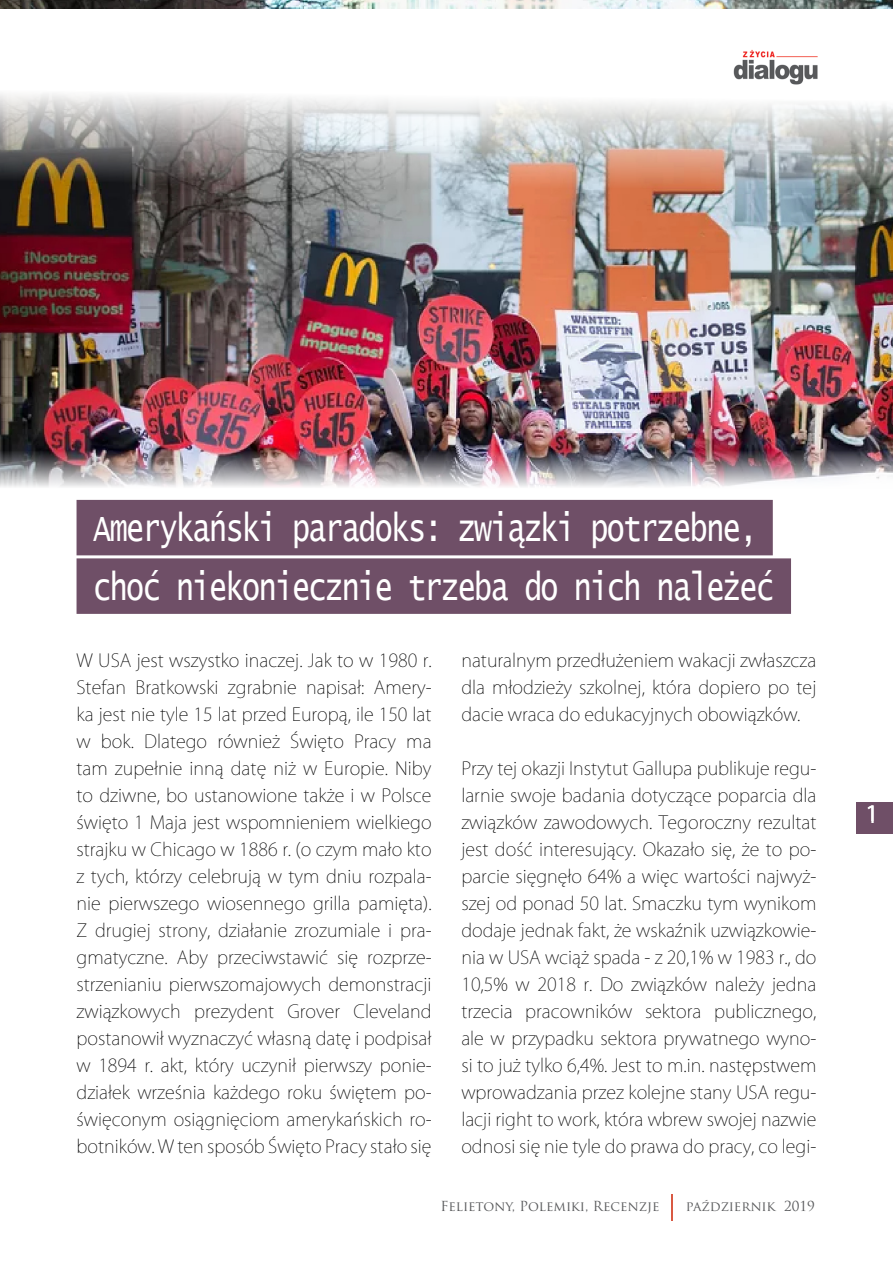
<style>
.page{position:relative;width:893px;height:1263px;background:#fff}
.page>*{position:absolute;margin:0;border:0;box-sizing:border-box;transform-origin:0 0}
.t1{font:38.4px/58.5px "Lucida Console";letter-spacing:-.05em;color:#fff;scale:.78 1}
.t2{font:27px "Myriad Pro";color:#fff}
.t3{font:200 18px/27px "Koz Go Pr 6 N";color:#000;text-align:justify}
.t4{font:13.5px "Trajan Pro";color:#58595b}
.s1{font-size:24px}
</style>
<div class="page">
<svg style="left:672px;top:1194px;width:1px;height:27px"></svg>
<div style="left:857px;top:801px;width:36px;height:32px;background:#6f4f67"></div>
<img style="left:0;top:0;width:893px;height:440px">
<svg style="left:0;top:9px;width:893px;height:179px"></svg>
<img style="left:0;top:440px;width:893px;height:121px">
<div style="left:77px;top:500px;width:696px;height:55px;background:#6f4f67"></div>
<div style="left:77px;top:558px;width:714px;height:56px;background:#6f4f67"></div>
<img style="left:730px;top:47px;width:91px;height:39px">
<h1 class="t1" style="left:93px;top:501px;width:875px">Amerykański paradoks: związki potrzebne, choć niekoniecznie trzeba do nich należeć</h1>
<p class="t3" style="left:77px;top:647px;width:357px">W USA jest wszystko inaczej. Jak to w 1980 r.<br>Stefan Bratkowski zgrabnie napisał: Amery&shy;ka jest nie tyle 15 lat przed Europą, ile 150 lat w bok. Dlatego również Święto Pracy ma tam zupełnie inną datę niż w Europie. Niby to dziwne, bo ustanowione także i w Polsce święto 1 Maja jest wspomnieniem wielkiego strajku w Chicago w 1886 r. (o czym mało kto z tych, którzy celebrują w tym dniu rozpala&shy;nie pierwszego wiosennego grilla pamięta).<br>Z drugiej strony, działanie zrozumiale i pra&shy;gmatyczne. Aby przeciwstawić się rozprze&shy;strzenianiu pierwszomajowych demonstracji związkowych prezydent Grover Cleveland postanowił wyznaczyć własną datę i podpisał w 1894 r. akt, który uczynił pierwszy ponie&shy;działek września każdego roku świętem po&shy;święconym osiągnięciom amerykańskich ro&shy;botników. W ten sposób Święto Pracy stało się</p>
<p class="t3" style="left:461px;top:647px;width:357px">naturalnym przedłużeniem wakacji zwłaszcza dla młodzieży szkolnej, która dopiero po tej dacie wraca do edukacyjnych obowiązków.</p>
<p class="t3" style="left:461px;top:755px;width:357px">Przy tej okazji Instytut Gallupa publikuje regu&shy;larnie swoje badania dotyczące poparcia dla związków zawodowych. Tegoroczny rezultat jest dość interesujący. Okazało się, że to po&shy;parcie sięgnęło 64% a więc wartości najwyż&shy;szej od ponad 50 lat. Smaczku tym wynikom dodaje jednak fakt, że wskaźnik uzwiązkowie&shy;nia w USA wciąż spada - z 20,1% w 1983 r., do 10,5% w 2018 r. Do związków należy jedna trzecia pracowników sektora publicznego, ale w przypadku sektora prywatnego wyno&shy;si to już tylko 6,4%. Jest to m.in. następstwem wprowadzania przez kolejne stany USA regu&shy;lacji right to work, która wbrew swojej nazwie odnosi się nie tyle do prawa do pracy, co legi-</p>
<p class="t4" style="left:441px;top:1198px;width:220px">Felietony, Polemiki, Recenzje</p>
<p class="t4" style="left:686px;top:1198px;width:131px">październik 2019</p>
<h2 class="t2" style="left:865px;top:797px;width:15px">1<span class="s1">1</span></h2>
</div>
